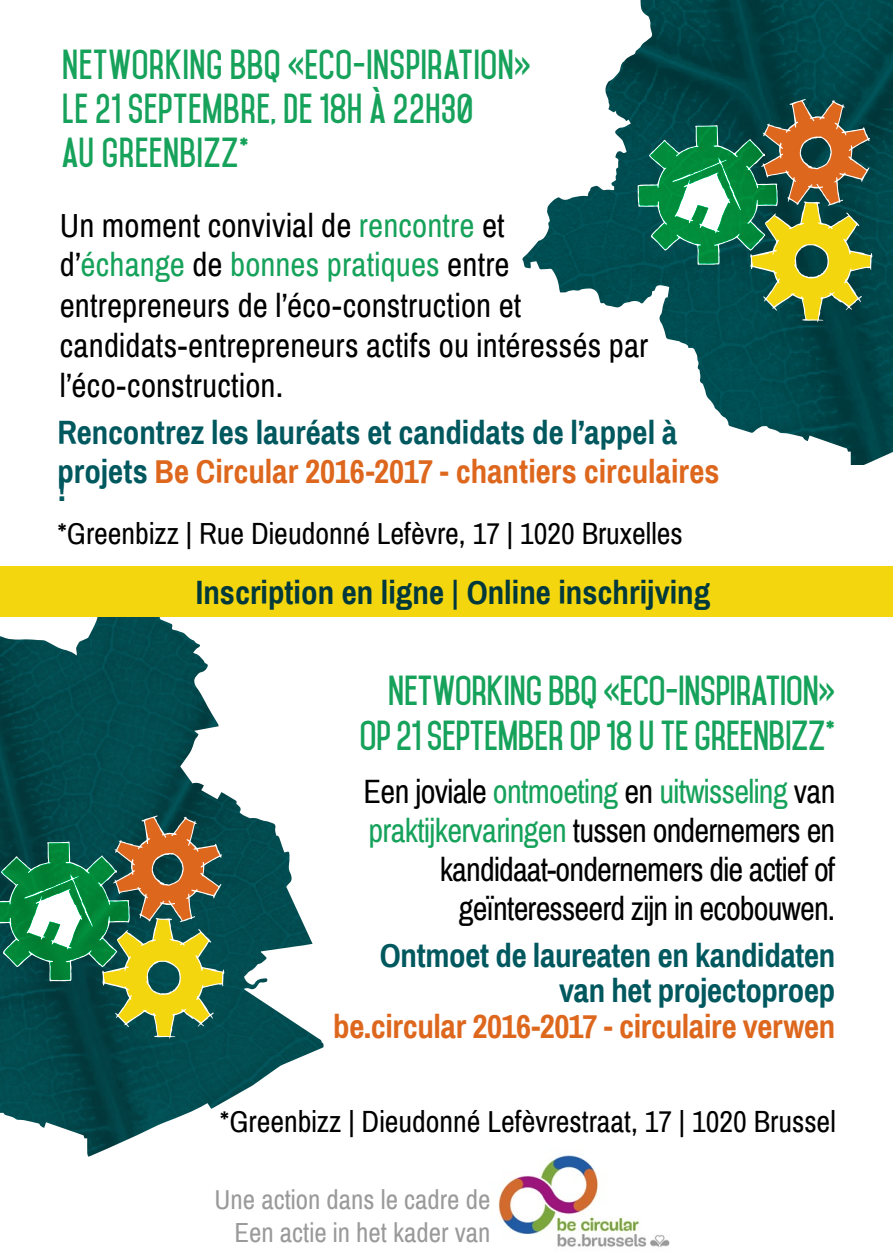
<style>
.page{position:relative;width:893px;height:1259px;background:#fff}
.page>*{position:absolute;margin:0;border:0;box-sizing:border-box;transform-origin:0 0}
.t1{font:700 36px/44.1px "Mohave";letter-spacing:-.01em;color:#16a25b}
.t2{font:700 33px/35.1px "Archivo Narrow";letter-spacing:-.005em;color:#00585f;text-align:right}
.t3{font:33px/39px "Archivo Narrow";letter-spacing:-.02em;color:#000;text-align:right}
.t4{font:33px/39.6px "Archivo Narrow";letter-spacing:.005em;color:#000}
.t5{font:33px/39.6px "Archivo Narrow";letter-spacing:.005em;color:#16a25b}
.t6{font:700 33px "Archivo Narrow";letter-spacing:-.01em;color:#de671e}
.t7{font:700 33px "Archivo Narrow";color:#00383c}
.t8{font:30px "Archivo Narrow";color:#000}
.t9{font:27px/32.4px "Archivo Narrow";color:#9b9a9b;text-align:right}
.s1{color:#000}
.s2{color:#de671e}
.s3{color:#16a25b}
</style>
<div class="page">
<svg style="left:0;top:617px;width:324px;height:540px"></svg>
<svg style="left:522px;top:0;width:371px;height:465px"></svg>
<svg style="left:638px;top:99px;width:234px;height:223px;background:#4b794e"></svg>
<svg style="left:0;top:815px;width:224px;height:223px;background:#49754b"></svg>
<div style="left:0;top:566px;width:893px;height:51px;background:#f4d60e"></div>
<img style="left:498px;top:1155px;width:172px;height:92px">
<p class="t1" style="left:62px;top:43px;width:471px">NETWORKING BBQ «ECO-INSPIRATION»<br>LE 21 SEPTEMBRE, DE 18H À 22H30<br>AU GREENBIZZ*</p>
<p class="t5" style="left:60px;top:206px;width:451px"><span class="s1">Un moment convivial de</span> rencontre <span class="s1">et d’</span>échange <span class="s1">de</span> bonnes pratiques <span class="s1">entre</span></p>
<p class="t4" style="left:60px;top:287px;width:590px">entrepreneurs de l’éco-construction et candidats-entrepreneurs actifs ou intéressés par l’éco-construction.</p>
<p class="t2" style="left:57px;top:413px;width:664px;line-height:39px;text-align:left">Rencontrez les lauréats et candidats de l’appel à projets <span class="s2">Be Circular 2016-2017 - chantiers circulaires</span></p>
<p class="t2" style="left:57px;top:472px;width:11px">!</p>
<p class="t8" style="left:57px;top:515px;width:627px">*Greenbizz | Rue Dieudonné Lefèvre, 17 | 1020 Bruxelles</p>
<p class="t7" style="left:196px;top:572px;width:516px">Inscription en ligne | Online inschrijving</p>
<p class="t1" style="left:359px;top:668px;width:477px;line-height:45px;text-align:right">NETWORKING BBQ «ECO-INSPIRATION»<br>OP 21 SEPTEMBER OP 18 U TE GREENBIZZ*</p>
<p class="t3" style="left:364px;top:773px;width:473px">Een joviale <span class="s3">ontmoeting</span> en <span class="s3">uitwisseling</span> van <span class="s3">praktijkervaringen</span> tussen ondernemers en kandidaat-ondernemers die actief of geïnteresseerd zijn in ecobouwen.</p>
<p class="t2" style="left:380px;top:938px;width:457px">Ontmoet de laureaten en kandidaten van het projectoproep</p>
<p class="t6" style="left:333px;top:1006px;width:504px">be.circular 2016-2017 - circulaire verwen</p>
<p class="t8" style="left:220px;top:1103px;width:617px">*Greenbizz | Dieudonné Lefèvrestraat, 17 | 1020 Brussel</p>
<p class="t9" style="left:215px;top:1184px;width:277px">Une action dans le cadre de<br>Een actie in het kader van</p>
</div>
